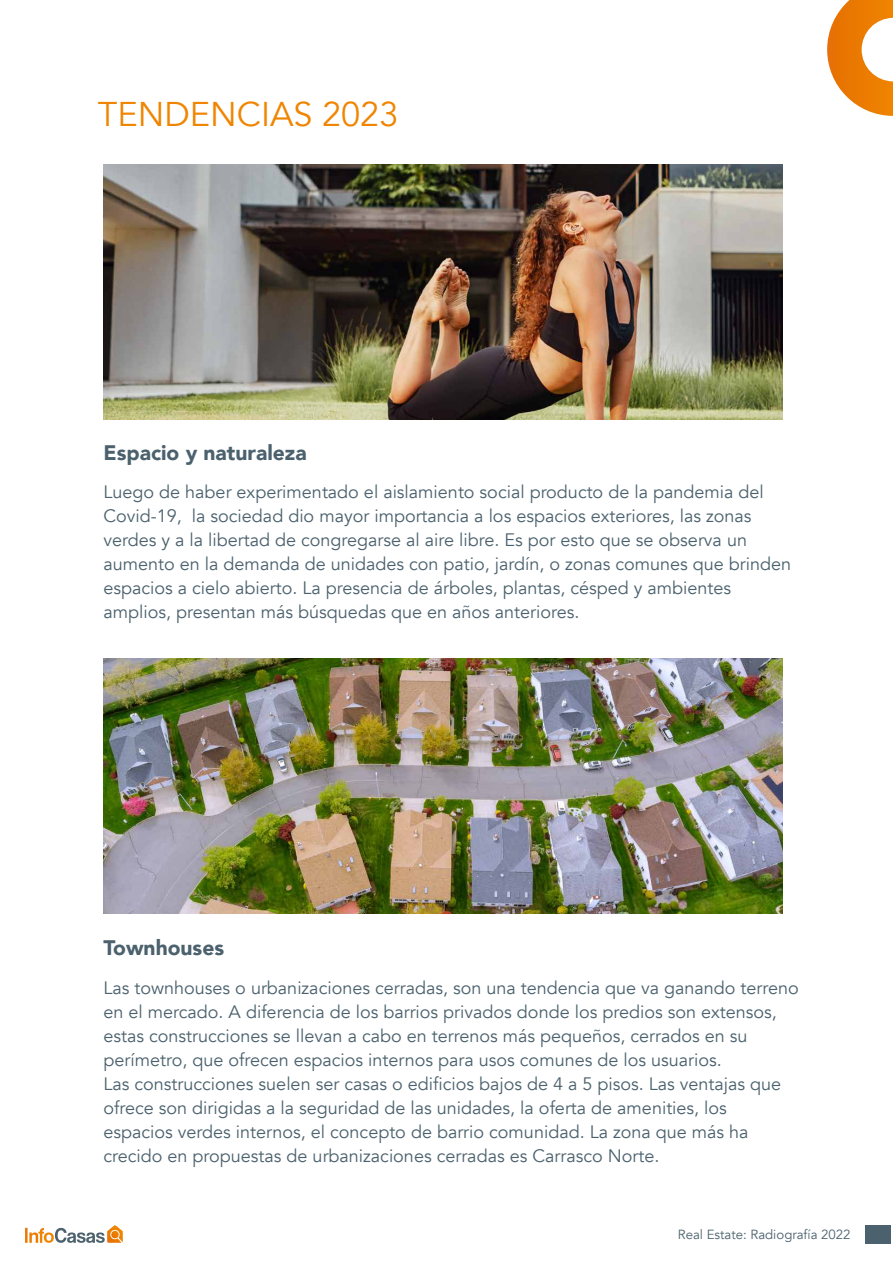
<style>
.page{position:relative;width:893px;height:1263px;background:#fff}
.page>*{position:absolute;margin:0;border:0;box-sizing:border-box;transform-origin:0 0}
.t1{font:34.35px "Avenir";color:#ef8500}
.t2{font:900 21px "Avenir";color:#4b616d}
.t3{font:18px/24px "Avenir";color:#4b616d}
.t4{font:13.2px "Avenir";color:#4b616d}
</style>
<div class="page">
<svg style="left:827px;top:0;width:66px;height:116px"></svg>
<svg style="left:25px;top:1228px;width:3px;height:15px"></svg>
<svg style="left:29px;top:1225px;width:94px;height:18px"></svg>
<div style="left:865px;top:1224px;width:26px;height:19px;background:#4b616d"></div>
<img style="left:104px;top:165px;width:678px;height:255px">
<img style="left:104px;top:659px;width:678px;height:255px">
<h1 class="t1" style="left:98px;top:94px;width:302px">TENDENCIAS 2023</h1>
<p class="t2" style="left:104px;top:435px;width:205px">Espacio y naturaleza</p>
<p class="t3" style="left:104px;top:480px;width:689px">Luego de haber experimentado el aislamiento social producto de la pandemia del Covid-19, la sociedad dio mayor importancia a los espacios exteriores, las zonas verdes y a la libertad de congregarse al aire libre. Es por esto que se observa un aumento en la demanda de unidades con patio, jardín, o zonas comunes que brinden espacios a cielo abierto. La presencia de árboles, plantas, césped y ambientes amplios, presentan más búsquedas que en años anteriores.</p>
<p class="t2" style="left:104px;top:929px;width:122px">Townhouses</p>
<p class="t3" style="left:104px;top:976px;width:697px">Las townhouses o urbanizaciones cerradas, son una tendencia que va ganando terreno en el mercado. A diferencia de los barrios privados donde los predios son extensos, estas construcciones se llevan a cabo en terrenos más pequeños, cerrados en su perímetro, que ofrecen espacios internos para usos comunes de los usuarios.<br>Las construcciones suelen ser casas o edificios bajos de 4 a 5 pisos. Las ventajas que ofrece son dirigidas a la seguridad de las unidades, la oferta de amenities, los espacios verdes internos, el concepto de barrio comunidad. La zona que más ha crecido en propuestas de urbanizaciones cerradas es Carrasco Norte.</p>
<p class="t4" style="left:678px;top:1226px;width:174px">Real Estate: Radiografía 2022</p>
</div>
